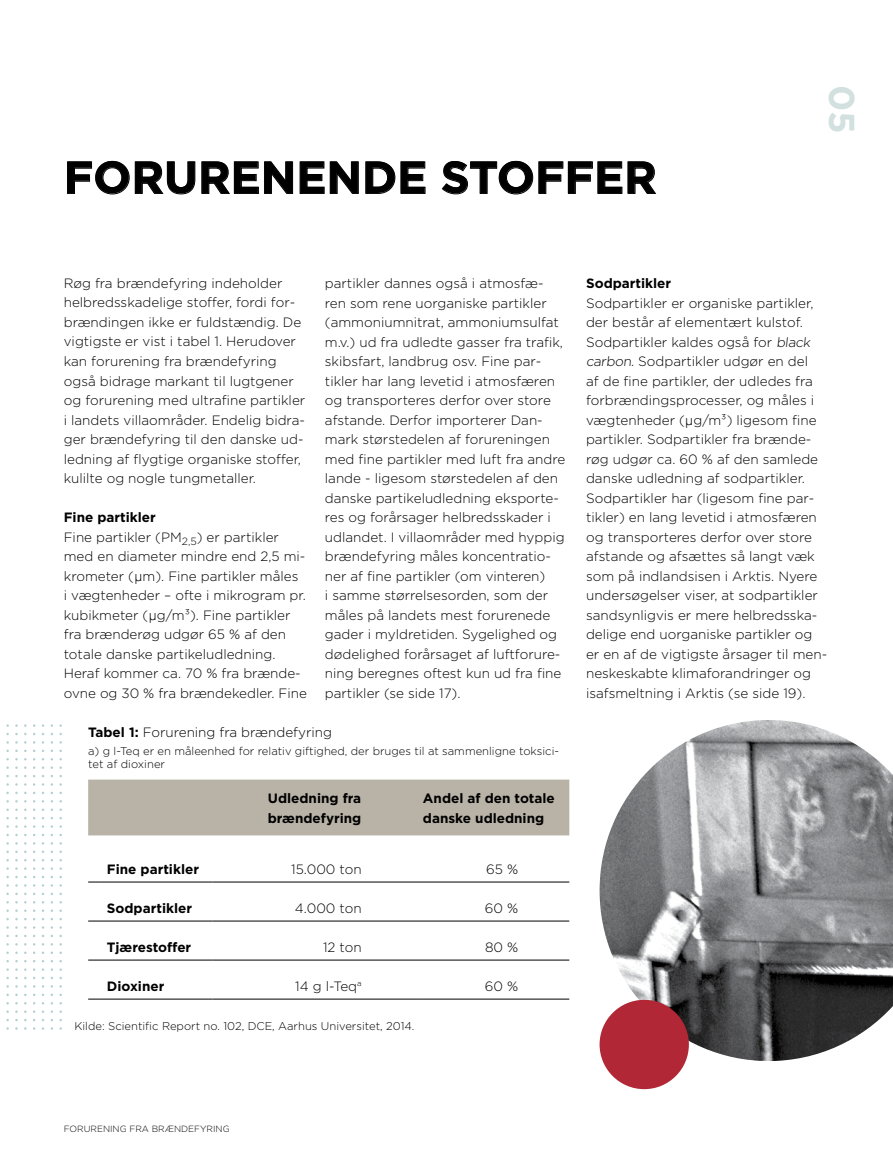
<style>
.page{position:relative;width:893px;height:1170px;background:#fff}
.page>*{position:absolute;margin:0;border:0;box-sizing:border-box;transform-origin:0 0}
.t1{font:700 45px "Gotham";color:#000}
.t2{font:700 36px "Gotham";color:#d3e0e0}
.t3{font:300 13.5px/19.5px "Gotham";color:#000}
.t4{font:700 13.5px/19.5px "Gotham";color:#000}
.t5{font:300 11.25px/13.5px "Gotham";color:#000}
.t6{font:300 9px "Gotham";color:#000}
.s1{font-weight:700}
.s2{font-family:"Gill Sans";font-size:15.3px}
</style>
<div class="page">
<img style="left:600px;top:720px;width:293px;height:340px">
<svg style="left:67px;top:161px;width:226px;height:34px"></svg>
<svg style="left:299px;top:161px;width:60px;height:33px"></svg>
<svg style="left:365px;top:161px;width:61px;height:33px"></svg>
<svg style="left:442px;top:161px;width:215px;height:34px"></svg>
<div style="left:88px;top:779px;width:481px;height:56px;background:#b9b3a7"></div>
<svg style="left:88px;top:881px;width:13px;height:1px"></svg>
<hr style="left:101px;top:881px;width:112px;height:1px;background:#000">
<hr style="left:213px;top:881px;width:204px;height:1px;background:#000">
<hr style="left:417px;top:881px;width:152px;height:1px;background:#000">
<svg style="left:88px;top:920px;width:13px;height:1px"></svg>
<hr style="left:101px;top:920px;width:112px;height:1px;background:#000">
<hr style="left:213px;top:920px;width:204px;height:1px;background:#000">
<hr style="left:417px;top:920px;width:152px;height:1px;background:#000">
<svg style="left:88px;top:998px;width:13px;height:1px"></svg>
<hr style="left:101px;top:998px;width:112px;height:1px;background:#000">
<hr style="left:213px;top:998px;width:204px;height:1px;background:#000">
<hr style="left:417px;top:998px;width:152px;height:1px;background:#000">
<svg style="left:88px;top:959px;width:13px;height:1px"></svg>
<hr style="left:101px;top:959px;width:112px;height:1px;background:#000">
<hr style="left:213px;top:959px;width:204px;height:1px;background:#000">
<hr style="left:417px;top:959px;width:152px;height:1px;background:#000">
<div style="left:600px;top:999px;width:89px;height:90px;background:#b12735;border-radius:50%"></div>
<h1 class="t1" style="left:64px;top:155px;width:595px">FORURENENDE STOFFER</h1>
<h2 class="t2" style="left:860px;top:85px;width:50px;rotate:90deg">05</h2>
<p class="t3" style="left:64px;top:274px;width:243px">Røg fra brændefyring indeholder helbredsskadelige stoffer, fordi for&shy;brændingen ikke er fuldstændig. De vigtigste er vist i tabel 1. Herudover kan forurening fra brændefyring også bidrage markant til lugtgener og forurening med ultrafine partikler i landets villaområder. Endelig bidra&shy;ger brændefyring til den danske ud&shy;ledning af flygtige organiske stoffer, kulilte og nogle tungmetaller.</p>
<p class="t3" style="left:64px;top:508px;width:245px"><span class="s1">Fine partikler<br></span>Fine partikler (PM<sub>2,5</sub>) er partikler med en diameter mindre end 2,5 mi&shy;krometer (<span class="s2">µ</span>m). Fine partikler måles<br>i vægtenheder – ofte i mikrogram pr. kubikmeter (<span class="s2">µ</span>g/m³). Fine partikler fra brænderøg udgør 65 % af den totale danske partikeludledning.<br>Heraf kommer ca. 70 % fra brænde&shy;ovne og 30 % fra brændekedler. Fine</p>
<p class="t3" style="left:325px;top:274px;width:242px">partikler dannes også i atmosfæ&shy;ren som rene uorganiske partikler (ammoniumnitrat, ammoniumsulfat m.v.) ud fra udledte gasser fra trafik, skibsfart, landbrug osv. Fine par&shy;tikler har lang levetid i atmosfæren og transporteres derfor over store afstande. Derfor importerer Dan&shy;mark størstedelen af forureningen med fine partikler med luft fra andre lande - ligesom størstedelen af den danske partikeludledning eksporte&shy;res og forårsager helbredsskader i udlandet. I villaområder med hyppig brændefyring måles koncentratio&shy;ner af fine partikler (om vinteren)<br>i samme størrelsesorden, som der måles på landets mest forurenede gader i myldretiden. Sygelighed og dødelighed forårsaget af luftforure&shy;ning beregnes oftest kun ud fra fine partikler (se side 17).</p>
<p class="t3" style="left:88px;top:722px;width:245px"><span class="s1">Tabel 1:</span> Forurening fra brændefyring</p>
<p class="t5" style="left:88px;top:744px;width:472px">a) g l-Teq er en måleenhed for relativ giftighed, der bruges til at sammenligne toksici&shy;tet af dioxiner</p>
<p class="t4" style="left:268px;top:789px;width:95px">Udledning fra brændefyring</p>
<p class="t4" style="left:423px;top:789px;width:133px">Andel af den totale danske udledning</p>
<p class="t4" style="left:107px;top:859px;width:94px">Fine partikler</p>
<p class="t3" style="left:291px;top:859px;width:72px">15.000 ton</p>
<p class="t3" style="left:486px;top:859px;width:34px">65 %</p>
<p class="t4" style="left:107px;top:898px;width:87px">Sodpartikler</p>
<p class="t3" style="left:295px;top:898px;width:68px">4.000 ton</p>
<p class="t3" style="left:485px;top:898px;width:35px">60 %</p>
<p class="t4" style="left:107px;top:937px;width:86px">Tjærestoffer</p>
<p class="t3" style="left:323px;top:937px;width:40px">12 ton</p>
<p class="t3" style="left:485px;top:937px;width:35px">80 %</p>
<p class="t4" style="left:107px;top:976px;width:59px">Dioxiner</p>
<p class="t3" style="left:295px;top:976px;width:68px">14 g l-Teq<sup>a</sup></p>
<p class="t3" style="left:485px;top:976px;width:35px">60 %</p>
<p class="t5" style="left:74px;top:1019px;width:342px">Kilde: Scientific Report no. 102, DCE, Aarhus Universitet, 2014.</p>
<p class="t4" style="left:586px;top:274px;width:87px">Sodpartikler</p>
<p class="t3" style="left:586px;top:293px;width:243px">Sodpartikler er organiske partikler, der består af elementært kulstof.<br>Sodpartikler kaldes også for black carbon. Sodpartikler udgør en del<br>af de fine partikler, der udledes fra forbrændingsprocesser, og måles i vægtenheder (<span class="s2">µ</span>g/m³) ligesom fine partikler. Sodpartikler fra brænde&shy;røg udgør ca. 60 % af den samlede danske udledning af sodpartikler.<br>Sodpartikler har (ligesom fine par&shy;tikler) en lang levetid i atmosfæren og transporteres derfor over store afstande og afsættes så langt væk som på indlandsisen i Arktis. Nyere undersøgelser viser, at sodpartikler sandsynligvis er mere helbredsska&shy;delige end uorganiske partikler og er en af de vigtigste årsager til men&shy;neskeskabte klimaforandringer og isafsmeltning i Arktis (se side 19).</p>
<p class="t6" style="left:64px;top:1124px;width:167px">FORURENING FRA BRÆNDEFYRING</p>
</div>
